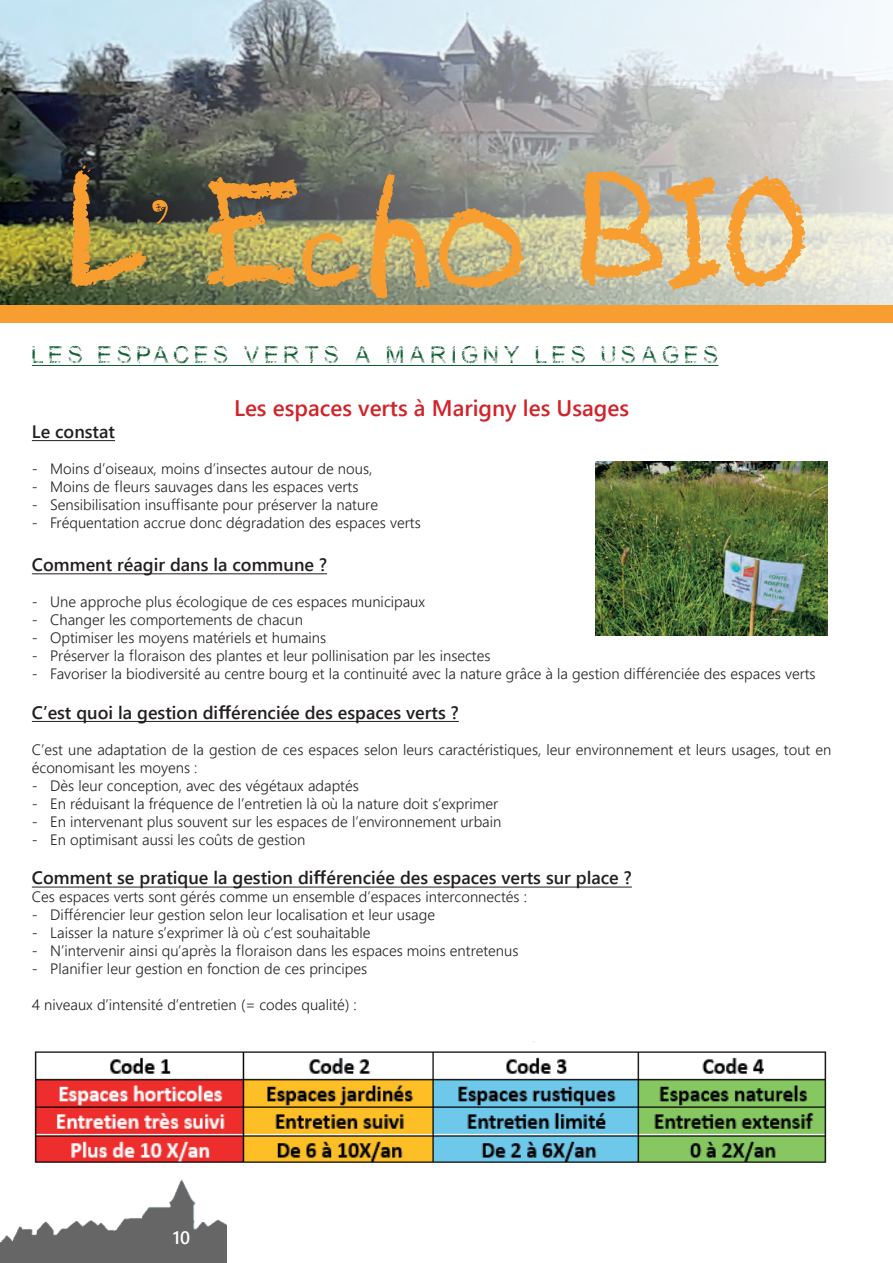
<style>
.page{position:relative;width:893px;height:1263px;background:#fff}
.page>*{position:absolute;margin:0;border:0;box-sizing:border-box;transform-origin:0 0}
.t1{font:108px "Holidays Homework";color:#f89d2f}
.t2{font:700 22.5px "Yu Gothic UI";color:#d1232a}
.t3{font:19.5px "Nature";letter-spacing:.25em;color:#0f5d30}
.t4{font:700 18px "Yu Gothic UI";color:#231f20}
.t5{font:600 18px "Yu Gothic UI";color:#fff}
.t6{font:300 15px/18px "Yu Gothic UI";color:#231f20}
.s1{font-family:"Lemonade"}
</style>
<div class="page">
<img style="left:0;top:1179px;width:227px;height:84px">
<img style="left:0;top:0;width:893px;height:305px">
<div style="left:0;top:305px;width:893px;height:17px;background:#f89d2f"></div>
<hr style="left:32px;top:440px;width:83px;height:1px;background:#231f20">
<hr style="left:32px;top:573px;width:295px;height:1px;background:#231f20">
<hr style="left:32px;top:721px;width:427px;height:1px;background:#231f20">
<hr style="left:32px;top:886px;width:600px;height:1px;background:#231f20">
<hr style="left:32px;top:365px;width:686px;height:1px;background:#0f5d30">
<img style="left:34px;top:1051px;width:793px;height:112px">
<img style="left:595px;top:461px;width:232px;height:174px">
<h1 class="t1" style="left:72px;top:186px;width:740px">L<span class="s1">’</span>’Echo BIO</h1>
<h3 class="t3" style="left:32px;top:345px;width:688px">LES ESPACES VERTS A MARIGNY LES USAGES</h3>
<h2 class="t2" style="left:234px;top:395px;width:397px">Les espaces verts à Marigny les Usages</h2>
<p class="t4" style="left:32px;top:421px;width:85px">Le constat</p>
<p class="t6" style="left:32px;top:458px;width:342px">- Moins d’oiseaux, moins d’insectes autour de nous,</p>
<p class="t6" style="left:32px;top:476px;width:328px">- Moins de fleurs sauvages dans les espaces verts</p>
<p class="t6" style="left:32px;top:494px;width:348px">- Sensibilisation insuffisante pour préserver la nature</p>
<p class="t6" style="left:32px;top:512px;width:390px">- Fréquentation accrue donc dégradation des espaces verts</p>
<p class="t4" style="left:32px;top:554px;width:297px">Comment réagir dans la commune ?</p>
<p class="t6" style="left:32px;top:591px;width:395px">- Une approche plus écologique de ces espaces municipaux</p>
<p class="t6" style="left:32px;top:609px;width:273px">- Changer les comportements de chacun</p>
<p class="t6" style="left:32px;top:627px;width:296px">- Optimiser les moyens matériels et humains</p>
<p class="t6" style="left:32px;top:645px;width:460px">- Préserver la floraison des plantes et leur pollinisation par les insectes</p>
<p class="t6" style="left:32px;top:663px;width:785px">- Favoriser la biodiversité au centre bourg et la continuité avec la nature grâce à la gestion différenciée des espaces verts</p>
<p class="t4" style="left:32px;top:702px;width:428px">C’est quoi la gestion différenciée des espaces verts ?</p>
<p class="t6" style="left:32px;top:738px;width:801px">C’est une adaptation de la gestion de ces espaces selon leurs caractéristiques, leur environnement et leurs usages, tout en économisant les moyens :</p>
<p class="t6" style="left:32px;top:774px;width:328px">- Dès leur conception, avec des végétaux adaptés</p>
<p class="t6" style="left:32px;top:792px;width:468px">- En réduisant la fréquence de l’entretien là où la nature doit s’exprimer</p>
<p class="t6" style="left:32px;top:810px;width:471px">- En intervenant plus souvent sur les espaces de l’environnement urbain</p>
<p class="t6" style="left:32px;top:828px;width:275px">- En optimisant aussi les coûts de gestion</p>
<p class="t4" style="left:32px;top:868px;width:601px">Comment se pratique la gestion différenciée des espaces verts sur place ?</p>
<p class="t6" style="left:32px;top:886px;width:497px">Ces espaces verts sont gérés comme un ensemble d’espaces interconnectés :</p>
<p class="t6" style="left:32px;top:904px;width:405px">- Différencier leur gestion selon leur localisation et leur usage</p>
<p class="t6" style="left:32px;top:922px;width:340px">- Laisser la nature s’exprimer là où c’est souhaitable</p>
<p class="t6" style="left:32px;top:940px;width:488px">- N’intervenir ainsi qu’après la floraison dans les espaces moins entretenus</p>
<p class="t6" style="left:32px;top:958px;width:337px">- Planifier leur gestion en fonction de ces principes</p>
<p class="t6" style="left:32px;top:994px;width:326px">4 niveaux d’intensité d’entretien (= codes qualité) :</p>
<p class="t5" style="left:173px;top:1227px;width:19px">10</p>
</div>
